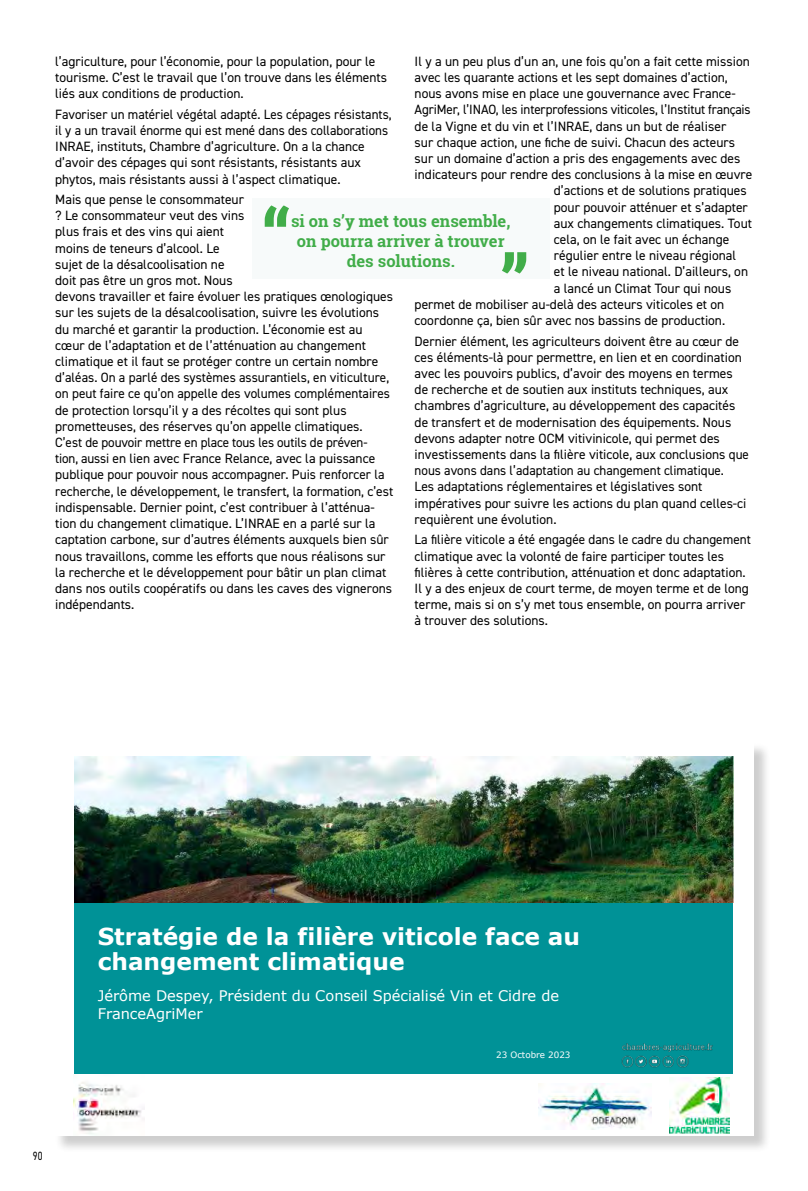
<style>
.page{position:relative;width:808px;height:1191px;background:#fff}
.page>*{position:absolute;margin:0;border:0;box-sizing:border-box;transform-origin:0 0}
.t1{font:700 23.4px/24.9px "Verdana";color:#fff}
.t2{font:700 16.5px/19.8px "Roboto Slab";color:#41ad49;text-align:center}
.t3{font:14.55px/18.1px "Verdana";color:#fff}
.t4{font:13.5px/16.2px "DIN2014";color:#000}
.t5{font:12px "DIN2014";color:#000;scale:.8 1}
.t6{font:8.7px "Verdana";color:#fff}
</style>
<div class="page">
<div style="left:55px;top:743px;width:716px;height:410px;background:#000;opacity:.2"></div>
<div style="left:54px;top:742px;width:700px;height:393px;background:#fff"></div>
<div style="left:75px;top:901px;width:658px;height:172px;background:#009297"></div>
<img style="left:621px;top:1043px;width:92px;height:25px">
<img style="left:75px;top:757px;width:658px;height:145px">
<img style="left:669px;top:1077px;width:60px;height:56px">
<img style="left:538px;top:1083px;width:114px;height:46px">
<img style="left:73px;top:1082px;width:72px;height:52px">
<div style="left:252px;top:198px;width:298px;height:81px;background:#f7fafa"></div>
<svg style="left:265px;top:205px;width:24px;height:22px"></svg>
<svg style="left:502px;top:252px;width:24px;height:21px"></svg>
<p class="t4" style="left:415px;top:53px;width:337px">Il y a un peu plus d’un an, une fois qu’on a fait cette mission</p>
<p class="t4" style="left:415px;top:69px;width:315px">avec les quarante actions et les sept domaines d’action,</p>
<p class="t4" style="left:415px;top:85px;width:323px">nous avons mise en place une gouvernance avec France-</p>
<p class="t4" style="left:415px;top:101px;width:338px">AgriMer, l’INAO, les interprofessions viticoles, l’Institut français</p>
<p class="t4" style="left:415px;top:118px;width:313px">de la Vigne et du vin et l’INRAE, dans un but de réaliser</p>
<p class="t4" style="left:415px;top:134px;width:322px">sur chaque action, une fiche de suivi. Chacun des acteurs</p>
<p class="t4" style="left:415px;top:150px;width:327px">sur un domaine d’action a pris des engagements avec des</p>
<p class="t4" style="left:415px;top:166px;width:339px">indicateurs pour rendre des conclusions à la mise en œuvre</p>
<p class="t4" style="left:554px;top:182px;width:194px">d’actions et de solutions pratiques</p>
<p class="t4" style="left:554px;top:199px;width:195px">pour pouvoir atténuer et s’adapter</p>
<p class="t4" style="left:554px;top:215px;width:200px">aux changements climatiques. Tout</p>
<p class="t4" style="left:554px;top:231px;width:177px">cela, on le fait avec un échange</p>
<p class="t4" style="left:554px;top:247px;width:184px">régulier entre le niveau régional</p>
<p class="t4" style="left:554px;top:263px;width:196px">et le niveau national. D’ailleurs, on</p>
<p class="t4" style="left:554px;top:280px;width:179px">a lancé un Climat Tour qui nous</p>
<p class="t4" style="left:415px;top:296px;width:311px">permet de mobiliser au-delà des acteurs viticoles et on</p>
<p class="t4" style="left:415px;top:312px;width:312px">coordonne ça, bien sûr avec nos bassins de production.</p>
<p class="t4" style="left:415px;top:332px;width:336px">Dernier élément, les agriculteurs doivent être au cœur de ces éléments-là pour permettre, en lien et en coordination avec les pouvoirs publics, d’avoir des moyens en termes de recherche et de soutien aux instituts techniques, aux chambres d’agriculture, au développement des capacités de transfert et de modernisation des équipements. Nous devons adapter notre OCM vitivinicole, qui permet des investissements dans la filière viticole, aux conclusions que nous avons dans l’adaptation au changement climatique.<br>Les adaptations réglementaires et législatives sont impératives pour suivre les actions du plan quand celles-ci requièrent une évolution.</p>
<p class="t4" style="left:415px;top:531px;width:338px">La filière viticole a été engagée dans le cadre du changement climatique avec la volonté de faire participer toutes les filières à cette contribution, atténuation et donc adaptation.<br>Il y a des enjeux de court terme, de moyen terme et de long terme, mais si on s’y met tous ensemble, on pourra arriver à trouver des solutions.</p>
<p class="t4" style="left:55px;top:53px;width:333px">l’agriculture, pour l’économie, pour la population, pour le tourisme. C’est le travail que l’on trouve dans les éléments liés aux conditions de production.</p>
<p class="t4" style="left:55px;top:106px;width:338px">Favoriser un matériel végétal adapté. Les cépages résistants, il y a un travail énorme qui est mené dans des collaborations INRAE, instituts, Chambre d’agriculture. On a la chance d’avoir des cépages qui sont résistants, résistants aux phytos, mais résistants aussi à l’aspect climatique.</p>
<p class="t4" style="left:55px;top:191px;width:340px">Mais que pense le consommateur<br>? Le consommateur veut des vins<br>plus frais et des vins qui aient<br>moins de teneurs d’alcool. Le<br>sujet de la désalcoolisation ne<br>doit pas être un gros mot. Nous<br>devons travailler et faire évoluer les pratiques œnologiques sur les sujets de la désalcoolisation, suivre les évolutions du marché et garantir la production. L’économie est au cœur de l’adaptation et de l’atténuation au changement climatique et il faut se protéger contre un certain nombre d’aléas. On a parlé des systèmes assurantiels, en viticulture, on peut faire ce qu’on appelle des volumes complémentaires de protection lorsqu’il y a des récoltes qui sont plus prometteuses, des réserves qu’on appelle climatiques.<br>C’est de pouvoir mettre en place tous les outils de préven&shy;tion, aussi en lien avec France Relance, avec la puissance publique pour pouvoir nous accompagner. Puis renforcer la recherche, le développement, le transfert, la formation, c’est indispensable. Dernier point, c’est contribuer à l’atténua&shy;tion du changement climatique. L’INRAE en a parlé sur la captation carbone, sur d’autres éléments auxquels bien sûr nous travaillons, comme les efforts que nous réalisons sur la recherche et le développement pour bâtir un plan climat dans nos outils coopératifs ou dans les caves des vignerons indépendants.</p>
<p class="t2" style="left:291px;top:211px;width:221px">si on s’y met tous ensemble, on pourra arriver à trouver des solutions.</p>
<p class="t5" style="left:33px;top:1148px;width:13px">90</p>
<h1 class="t1" style="left:98px;top:923px;width:484px">Stratégie de la filière viticole face au changement climatique</h1>
<p class="t3" style="left:98px;top:986px;width:463px">Jérôme Despey, Président du Conseil Spécialisé Vin et Cidre de<br>FranceAgriMer</p>
<p class="t6" style="left:496px;top:1049px;width:76px">23 Octobre 2023</p>
</div>
